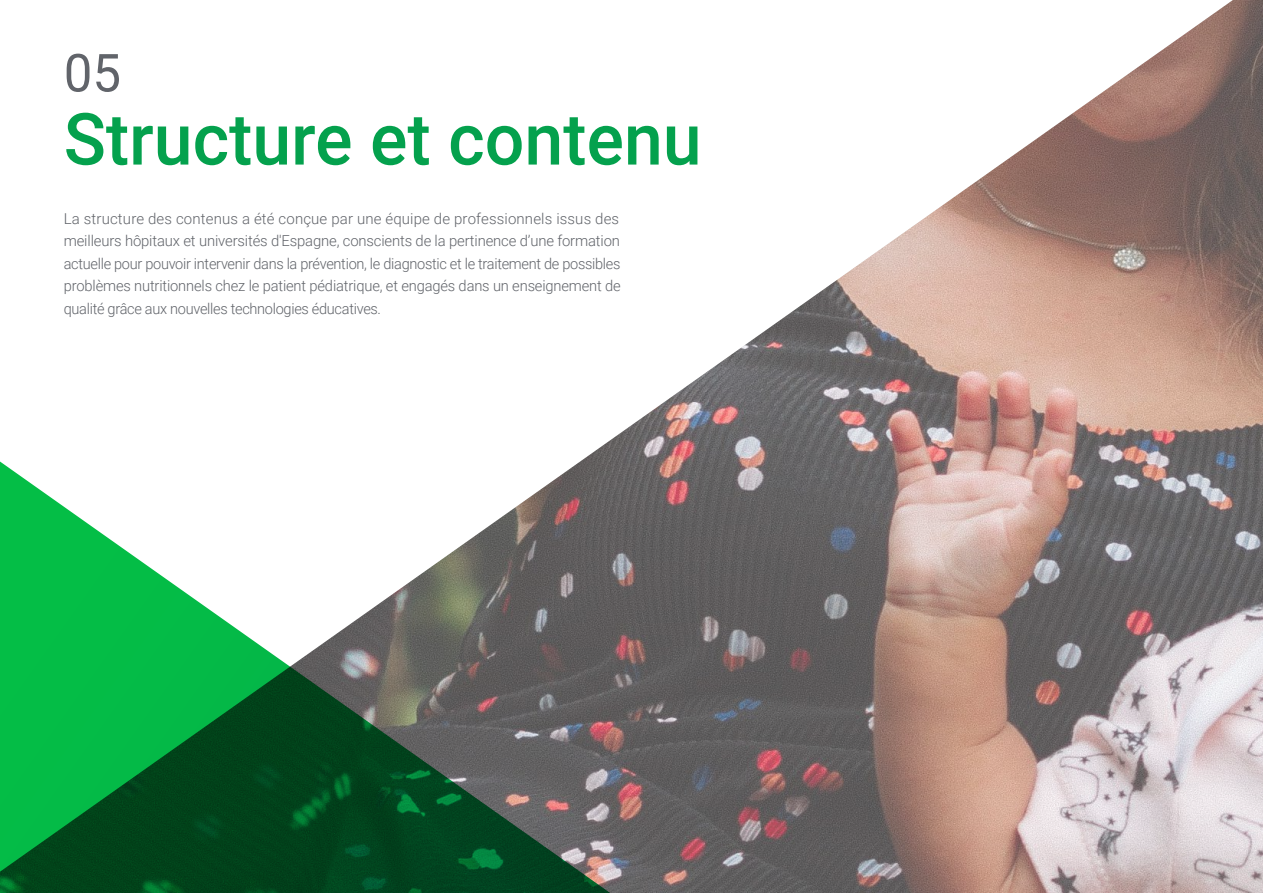
<style>
.page{position:relative;width:1263px;height:893px;background:#fff}
.page>*{position:absolute;margin:0;border:0;box-sizing:border-box;transform-origin:0 0}
.t1{font:500 72px "Roboto";color:#04a14d}
.t2{font:52.5px "Roboto";color:#61646a}
.t3{font:300 15px/22.5px "Roboto";letter-spacing:-.02em;color:#61646a;text-align:justify}
</style>
<div class="page">
<img style="left:602px;top:0;width:661px;height:893px">
<svg style="left:0;top:446px;width:640px;height:447px"></svg>
<h2 class="t2" style="left:64px;top:36px;width:59px">05</h2>
<h1 class="t1" style="left:64px;top:89px;width:639px">Structure et contenu</h1>
<p class="t3" style="left:64px;top:207px;width:558px">La structure des contenus a été conçue par une équipe de professionnels issus des meilleurs hôpitaux et universités d'Espagne, conscients de la pertinence d’une formation actuelle pour pouvoir intervenir dans la prévention, le diagnostic et le traitement de possibles problèmes nutritionnels chez le patient pédiatrique, et engagés dans un enseignement de qualité grâce aux nouvelles technologies éducatives.</p>
</div>
